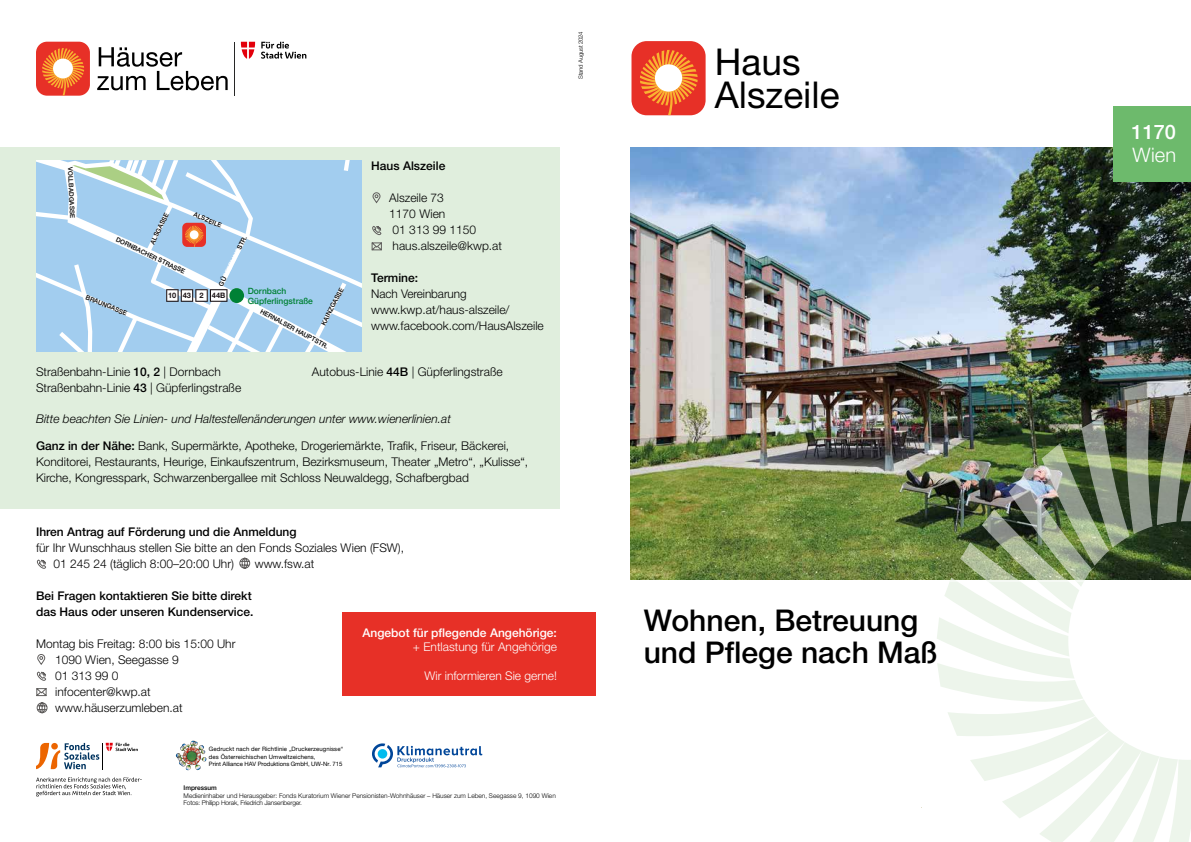
<style>
.page{position:relative;width:1191px;height:842px;background:#fff}
.page>*{position:absolute;margin:0;border:0;box-sizing:border-box;transform-origin:0 0}
.t1{font:37px/33px "Helvetica Neue LT Pro";color:#000}
.t2{font:36.5px/32.6px "Helvetica Neue LT Pro";color:#000}
.t3{font:500 30px/32px "Helvetica Neue LT Pro";color:#000}
.t4{font:500 20px "Helvetica Neue LT Pro";color:#fff}
.t5{font:300 20px "Helvetica Neue LT Pro";color:#fff}
.t6{font:300 12px/16px "Helvetica Neue LT Pro";color:#000}
.t7{font:500 12px/16px "Helvetica Neue LT Pro";color:#000}
.t8{font:italic 300 12px "Helvetica Neue LT Pro";color:#000}
.t9{font:300 12px "Helvetica Neue LT Pro";color:#fff}
.t10{font:500 12px "Helvetica Neue LT Pro";color:#fff}
.t11{font:500 8.6px/9.7px "Helvetica Neue";color:#008135}
.t12{font:700 7.5px "Helvetica Neue LT Std";color:#1a1215}
.t13{font:300 6.5px/7.8px "Helvetica Neue LT Pro";color:#000}
.t14{font:500 6.5px "Helvetica Neue LT Pro";letter-spacing:-.005em;color:#000}
.t15{font:500 6.4px "Helvetica Neue";color:#000}
.t16{font:500 6.4px "Helvetica Neue";color:#fff}
.t17{font:6px/7.2px "Helvetica Neue";letter-spacing:.015em;color:#000}
.t18{font:300 6px "Helvetica Neue LT Pro";letter-spacing:-.025em;color:#000}
.s1{color:#000}
.s2{font-size:11.3px;color:#008135}
.s3{font-weight:500}
</style>
<div class="page">
<svg style="left:97px;top:47px;width:131px;height:43px"></svg>
<div style="left:36px;top:42px;width:54px;height:54px;background:#e73027;border-radius:11px"></div>
<svg style="left:42px;top:48px;width:42px;height:47px"></svg>
<div style="left:53px;top:59px;width:20px;height:19px;background:#fff;border-radius:50%"></div>
<hr style="left:234px;top:42px;width:1px;height:53px;background:#272726">
<svg style="left:241px;top:42px;width:14px;height:17px"></svg>
<svg style="left:261px;top:42px;width:45px;height:17px"></svg>
<div style="left:0;top:147px;width:559px;height:362px;background:#e0eedd"></div>
<svg style="left:36px;top:559px;width:10px;height:10px"></svg>
<svg style="left:240px;top:557px;width:11px;height:12px"></svg>
<svg style="left:36px;top:654px;width:12px;height:59px"></svg>
<div style="left:342px;top:612px;width:253px;height:84px;background:#e73027"></div>
<div style="left:631px;top:41px;width:74px;height:74px;background:#e73027;border-radius:15px"></div>
<svg style="left:640px;top:50px;width:57px;height:65px"></svg>
<div style="left:655px;top:64px;width:27px;height:28px;background:#fff;border-radius:50%"></div>
<img style="left:631px;top:147px;width:560px;height:432px">
<svg style="left:372px;top:192px;width:9px;height:11px"></svg>
<svg style="left:371px;top:226px;width:11px;height:25px"></svg>
<div style="left:283px;top:160px;width:71px;height:191px;background:#a2cdef"></div>
<svg style="left:344px;top:160px;width:13px;height:11px"></svg>
<svg style="left:302px;top:283px;width:59px;height:68px;background:#b3d6f2"></svg>
<svg style="left:36px;top:160px;width:247px;height:191px;background:#b2d3ec"></svg>
<div style="left:190px;top:230px;width:8px;height:9px;background:#fff;border-radius:50%"></div>
<svg style="left:186px;top:741px;width:7px;height:8px"></svg>
<svg style="left:372px;top:743px;width:110px;height:24px"></svg>
<svg style="left:36px;top:777px;width:106px;height:19px"></svg>
<svg style="left:36px;top:743px;width:102px;height:26px"></svg>
<div style="left:1113px;top:106px;width:78px;height:75px;background:#6dba6c"></div>
<img style="left:936px;top:395px;width:255px;height:447px">
<p class="t18" style="left:577px;top:79px;width:49px;rotate:-90deg">Stand August 2024</p>
<p class="t15" style="left:76px;top:166px;width:53px;rotate:88deg">VOLLBADGASSE</p>
<p class="t15" style="left:196px;top:210px;width:31px;rotate:22deg">ALSZEILE</p>
<p class="t15" style="left:147px;top:241px;width:35px;rotate:-64deg">ALSGASSE</p>
<p class="t16" style="left:216px;top:284px;width:57px;rotate:-64deg"><span class="s1">GÜ</span>PFERLING<span class="s1">STR.</span></p>
<p class="t15" style="left:119px;top:234px;width:77px;rotate:26deg">DORNBACHER STRASSE</p>
<p class="t15" style="left:319px;top:322px;width:42px;rotate:-63deg">KAINZGASSE</p>
<p class="t12" style="left:168px;top:291px;width:74px">10 43 2 44B <span class="s2">H</span></p>
<p class="t11" style="left:248px;top:286px;width:67px">Dornbach<br>Güpferlingstraße</p>
<p class="t15" style="left:263px;top:306px;width:77px;rotate:28deg">HERNALSER HAUPTSTR.</p>
<p class="t15" style="left:88px;top:292px;width:45px;rotate:22deg">BRAUNGASSE</p>
<p class="t7" style="left:371px;top:158px;width:76px">Haus Alszeile</p>
<p class="t6" style="left:389px;top:190px;width:114px">Alszeile 73<br>1170 Wien<br>01 313 99 1150 haus.alszeile@kwp.at</p>
<p class="t7" style="left:371px;top:270px;width:48px">Termine:</p>
<p class="t6" style="left:371px;top:286px;width:174px">Nach Vereinbarung www.kwp.at/haus-alszeile/ www.facebook.com/HausAlszeile</p>
<p class="t6" style="left:36px;top:364px;width:207px">Straßenbahn-Linie <span class="s3">10, 2</span> | Dornbach<br>Straßenbahn-Linie <span class="s3">43</span> | Güpferlingstraße</p>
<p class="t6" style="left:312px;top:364px;width:192px">Autobus-Linie <span class="s3">44B</span> | Güpferlingstraße</p>
<p class="t8" style="left:36px;top:411px;width:416px">Bitte beachten Sie Linien- und Haltestellenänderungen unter www.wienerlinien.at</p>
<p class="t6" style="left:36px;top:438px;width:494px"><span class="s3">Ganz in der Nähe:</span> Bank, Supermärkte, Apotheke, Drogeriemärkte, Trafik, Friseur, Bäckerei,<br>Konditorei, Restaurants, Heurige, Einkaufszentrum, Bezirksmuseum, Theater „Metro“, „Kulisse“,<br>Kirche, Kongresspark, Schwarzenbergallee mit Schloss Neuwaldegg, Schafbergbad</p>
<p class="t7" style="left:36px;top:523px;width:262px">Ihren Antrag auf Förderung und die Anmeldung</p>
<p class="t6" style="left:53px;top:539px;width:352px;text-indent:-17px">für Ihr Wunschhaus stellen Sie bitte an den Fonds Soziales Wien (FSW),<br>01 245 24 (täglich 8:00–20:00 Uhr)</p>
<p class="t6" style="left:255px;top:555px;width:61px">www.fsw.at</p>
<p class="t7" style="left:36px;top:587px;width:219px">Bei Fragen kontaktieren Sie bitte direkt das Haus oder unseren Kundenservice.</p>
<p class="t6" style="left:55px;top:635px;width:182px;text-indent:-19px">Montag bis Freitag: 8:00 bis 15:00 Uhr<br>1090 Wien, Seegasse 9<br>01 313 99 0<br>infocenter@kwp.at www.häuserzumleben.at</p>
<p class="t17" style="left:209px;top:746px;width:136px">Gedruckt nach der Richtlinie „Druckerzeugnisse“ des Österreichischen Umweltzeichens,<br>Print Alliance HAV Produktions GmbH, UW-Nr. 715</p>
<p class="t10" style="left:362px;top:625px;width:196px">Angebot für pflegende Angehörige:</p>
<p class="t9" style="left:413px;top:640px;width:145px">+ Entlastung für Angehörige</p>
<p class="t9" style="left:424px;top:668px;width:134px">Wir informieren Sie gerne!</p>
<p class="t14" style="left:184px;top:783px;width:35px">Impressum</p>
<p class="t13" style="left:184px;top:791px;width:374px">Medieninhaber und Herausgeber: Fonds Kuratorium Wiener Pensionisten-Wohnhäuser – Häuser zum Leben, Seegasse 9, 1090 Wien<br>Fotos: Philipp Horak, Friedrich Jansenberger.</p>
<h2 class="t2" style="left:715px;top:45px;width:124px">Haus<br>Alszeile</h2>
<h1 class="t1" style="left:715px;top:44px;width:126px;text-indent:27px">a<br>Alszeile</h1>
<h3 class="t3" style="left:643px;top:604px;width:295px">Wohnen, Betreuung und Pflege nach Maß</h3>
<h3 class="t4" style="left:1131px;top:119px;width:46px">1170</h3>
<h3 class="t5" style="left:1132px;top:142px;width:45px">Wien</h3>
</div>
